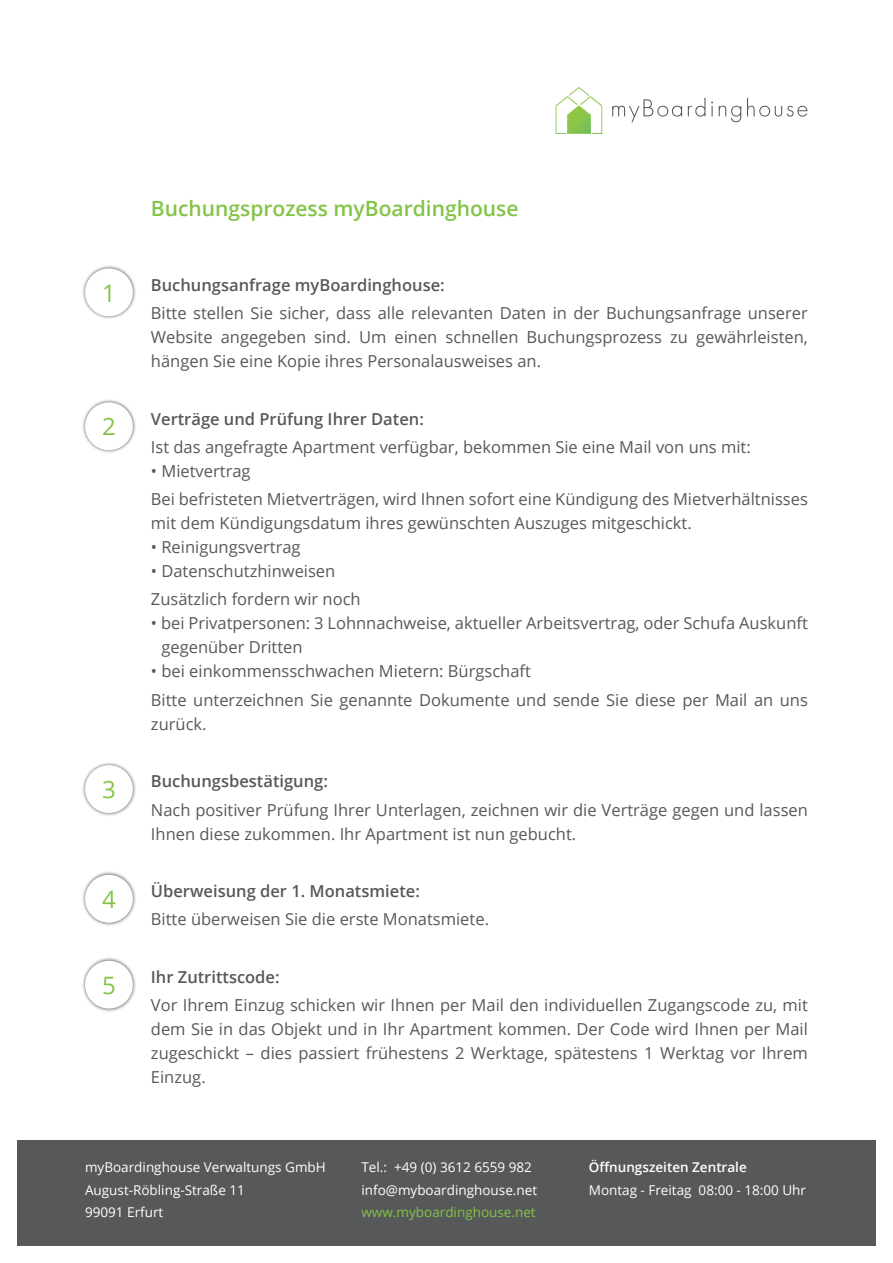
<style>
.page{position:relative;width:893px;height:1263px;background:#fff}
.page>*{position:absolute;margin:0;border:0;box-sizing:border-box;transform-origin:0 0}
.t1{font:24px "Open Sans";color:#83c446}
.t2{font:600 21px "Open Sans";color:#83c446}
.t3{font:16.5px/24px "Open Sans";color:#57585a}
.t4{font:600 16.5px "Open Sans";color:#57585a}
.t5{font:13.5px/22.5px "Open Sans";color:#fff}
.t6{font:13.5px "Open Sans";color:#83c446}
.t7{font:600 13.5px "Open Sans";color:#fff}
</style>
<div class="page">
<div style="left:81px;top:265px;width:56px;height:55px;background:#231f20;opacity:.75"></div>
<div style="left:85px;top:268px;width:48px;height:48px;background:#fff;border-radius:50%"></div>
<div style="left:81px;top:399px;width:56px;height:55px;background:#231f20;opacity:.75"></div>
<div style="left:85px;top:402px;width:48px;height:48px;background:#fff;border-radius:50%"></div>
<div style="left:81px;top:761px;width:56px;height:56px;background:#231f20;opacity:.75"></div>
<div style="left:85px;top:765px;width:48px;height:48px;background:#fff;border-radius:50%"></div>
<div style="left:81px;top:871px;width:56px;height:55px;background:#231f20;opacity:.75"></div>
<div style="left:85px;top:875px;width:48px;height:48px;background:#fff;border-radius:50%"></div>
<div style="left:81px;top:957px;width:56px;height:55px;background:#231f20;opacity:.75"></div>
<div style="left:85px;top:961px;width:48px;height:47px;background:#fff;border-radius:50%"></div>
<svg style="left:612px;top:99px;width:70px;height:23px"></svg>
<svg style="left:688px;top:98px;width:17px;height:19px"></svg>
<svg style="left:711px;top:102px;width:2px;height:14px"></svg>
<svg style="left:719px;top:106px;width:22px;height:16px"></svg>
<svg style="left:747px;top:98px;width:60px;height:19px"></svg>
<svg style="left:555px;top:87px;width:47px;height:47px"></svg>
<div style="left:17px;top:1141px;width:859px;height:105px;background:#57585a"></div>
<p class="t2" style="left:151px;top:194px;width:369px">Buchungsprozess myBoardinghouse</p>
<h1 class="t1" style="left:102px;top:276px;width:15px">1</h1>
<p class="t4" style="left:151px;top:273px;width:295px">Buchungsanfrage myBoardinghouse:</p>
<p class="t3" style="left:151px;top:300px;width:658px;text-align:justify">Bitte stellen Sie sicher, dass alle relevanten Daten in der Buchungsanfrage unserer Website angegeben sind. Um einen schnellen Buchungsprozess zu gewährleisten, hängen Sie eine Kopie ihres Personalausweises an.</p>
<h1 class="t1" style="left:102px;top:410px;width:15px">2</h1>
<p class="t4" style="left:151px;top:407px;width:274px">Verträge und Prüfung Ihrer Daten:</p>
<p class="t3" style="left:151px;top:434px;width:601px">Ist das angefragte Apartment verfügbar, bekommen Sie eine Mail von uns mit:</p>
<p class="t3" style="left:151px;top:456px;width:658px;line-height:28.2px">• Mietvertrag<br>Bei befristeten Mietverträgen, wird Ihnen sofort eine Kündigung des Mietverhältnisses</p>
<p class="t3" style="left:151px;top:511px;width:542px">mit dem Kündigungsdatum ihres gewünschten Auszuges mitgeschickt.</p>
<p class="t3" style="left:151px;top:535px;width:151px">• Reinigungsvertrag</p>
<p class="t3" style="left:151px;top:557px;width:211px;line-height:28.2px">• Datenschutzhinweisen<br>Zusätzlich fordern wir noch</p>
<p class="t3" style="left:161px;top:611px;width:648px;text-indent:-10px">• bei Privatpersonen: 3 Lohnnachweise, aktueller Arbeitsvertrag, oder Schufa Auskunft gegenüber Dritten</p>
<p class="t3" style="left:151px;top:657px;width:658px;line-height:28.2px">• bei einkommensschwachen Mietern: Bürgschaft<br>Bitte unterzeichnen Sie genannte Dokumente und sende Sie diese per Mail an uns</p>
<p class="t3" style="left:151px;top:711px;width:57px">zurück.</p>
<h1 class="t1" style="left:102px;top:773px;width:15px">3</h1>
<p class="t4" style="left:151px;top:770px;width:178px">Buchungsbestätigung:</p>
<p class="t3" style="left:151px;top:797px;width:658px">Nach positiver Prüfung Ihrer Unterlagen, zeichnen wir die Verträge gegen und lassen<br>Ihnen diese zukommen. Ihr Apartment ist nun gebucht.</p>
<h1 class="t1" style="left:102px;top:883px;width:15px">4</h1>
<p class="t4" style="left:151px;top:880px;width:270px">Überweisung der 1. Monatsmiete:</p>
<p class="t3" style="left:151px;top:907px;width:340px">Bitte überweisen Sie die erste Monatsmiete.</p>
<h1 class="t1" style="left:102px;top:969px;width:15px">5</h1>
<p class="t4" style="left:151px;top:966px;width:130px">Ihr Zutrittscode:</p>
<p class="t3" style="left:151px;top:993px;width:658px;text-align:justify">Vor Ihrem Einzug schicken wir Ihnen per Mail den individuellen Zugangscode zu, mit dem Sie in das Objekt und in Ihr Apartment kommen. Der Code wird Ihnen per Mail zugeschickt – dies passiert frühestens 2 Werktage, spätestens 1 Werktag vor Ihrem Einzug.</p>
<p class="t5" style="left:85px;top:1156px;width:242px">myBoardinghouse Verwaltungs GmbH<br>August-Röbling-Straße 11<br>99091 Erfurt</p>
<p class="t5" style="left:361px;top:1156px;width:177px">Tel.: +49 (0) 3612 6559 982 info@myboardinghouse.net</p>
<p class="t6" style="left:361px;top:1203px;width:176px">www.myboardinghouse.net</p>
<p class="t7" style="left:589px;top:1158px;width:159px">Öffnungszeiten Zentrale</p>
<p class="t5" style="left:589px;top:1178px;width:219px">Montag - Freitag 08:00 - 18:00 Uhr</p>
</div>
